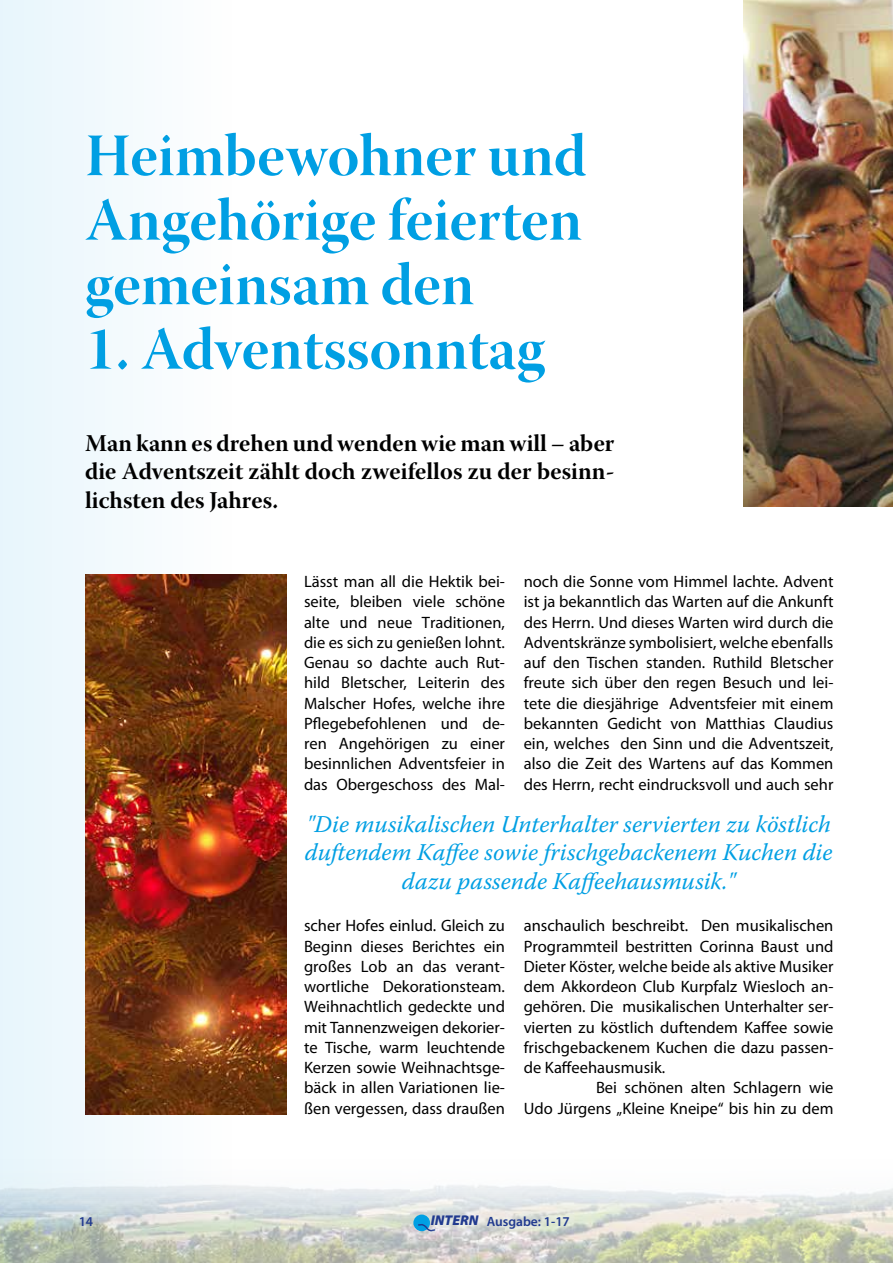
<style>
.page{position:relative;width:893px;height:1263px;background:#fff}
.page>*{position:absolute;margin:0;border:0;box-sizing:border-box;transform-origin:0 0}
.t1{font:60px/64.5px "Warnock Pro Bold Disp";color:#009fe3;text-align:justify}
.t2{font:italic 24px/28.8px "Warnock Pro";color:#009fe3;text-align:center}
.t3{font:24px/28.8px "Warnock Pro Bold Subh";color:#000;text-align:justify}
.t4{font:16.5px/20.2px "Myriad Pro";color:#000;text-align:justify}
.t5{font:600 13.5px "Myriad Pro";color:#213a8f}
.s1{font-weight:900;font-style:italic;font-size:14.25px}
</style>
<div class="page">
<div style="left:0;top:0;width:893px;height:1263px;background:linear-gradient(to right,#f4fafd,#fff)"></div>
<img style="left:0;top:1009px;width:893px;height:254px">
<div style="left:413px;top:1214px;width:17px;height:17px;background:#009fe3;border-radius:50%"></div>
<svg style="left:417px;top:1224px;width:10px;height:7px"></svg>
<svg style="left:427px;top:1210px;width:62px;height:26px"></svg>
<svg style="left:483px;top:1211px;width:97px;height:28px"></svg>
<img style="left:85px;top:574px;width:201px;height:540px">
<img style="left:743px;top:0;width:150px;height:506px">
<h1 class="t1" style="left:85px;top:122px;width:503px">Heimbewohner und Angehörige feierten gemeinsam den</h1>
<h1 class="t1" style="left:85px;top:316px;width:461px">1. Adventssonntag</h1>
<h2 class="t3" style="left:85px;top:428px;width:531px">Man kann es drehen und wenden wie man will – aber die Adventszeit zählt doch zweifellos zu der besinn&shy;lichsten des Jahres.</h2>
<p class="t4" style="left:304px;top:572px;width:202px">Lässt man all die Hektik bei&shy;seite, bleiben viele schöne alte und neue Traditionen, die es sich zu genießen lohnt.<br>Genau so dachte auch Rut&shy;hild Bletscher, Leiterin des Malscher Hofes, welche ihre Pflegebefohlenen und de&shy;ren Angehörigen zu einer besinnlichen Adventsfeier in das Obergeschoss des Mal-</p>
<p class="t4" style="left:524px;top:572px;width:311px">noch die Sonne vom Himmel lachte. Advent ist ja bekanntlich das Warten auf die Ankunft des Herrn. Und dieses Warten wird durch die Adventskränze symbolisiert, welche ebenfalls auf den Tischen standen. Ruthild Bletscher freute sich über den regen Besuch und lei&shy;tete die diesjährige Adventsfeier mit einem bekannten Gedicht von Matthias Claudius ein, welches den Sinn und die Adventszeit, also die Zeit des Wartens auf das Kommen des Herrn, recht eindrucksvoll und auch sehr</p>
<h2 class="t2" style="left:305px;top:809px;width:529px">"Die musikalischen Unterhalter servierten zu köstlich duftendem Kaffee sowie frischgebackenem Kuchen die dazu passende Kaffeehausmusik."</h2>
<p class="t4" style="left:304px;top:916px;width:202px">scher Hofes einlud. Gleich zu Beginn dieses Berichtes ein großes Lob an das verant&shy;wortliche Dekorationsteam.<br>Weihnachtlich gedeckte und mit Tannenzweigen dekorier&shy;te Tische, warm leuchtende Kerzen sowie Weihnachtsge&shy;bäck in allen Variationen lie&shy;ßen vergessen, dass draußen</p>
<p class="t4" style="left:524px;top:916px;width:311px">anschaulich beschreibt. Den musikalischen</p>
<p class="t4" style="left:524px;top:936px;width:311px">Programmteil bestritten Corinna Baust und</p>
<p class="t4" style="left:524px;top:956px;width:311px">Dieter Köster, welche beide als aktive Musiker</p>
<p class="t4" style="left:524px;top:977px;width:311px">dem Akkordeon Club Kurpfalz Wiesloch an-</p>
<p class="t4" style="left:524px;top:997px;width:311px">gehören. Die musikalischen Unterhalter ser-</p>
<p class="t4" style="left:524px;top:1017px;width:311px">vierten zu köstlich duftendem Kaffee sowie</p>
<p class="t4" style="left:524px;top:1037px;width:311px">frischgebackenem Kuchen die dazu passen-</p>
<p class="t4" style="left:524px;top:1058px;width:143px">de Kaffeehausmusik.</p>
<p class="t4" style="left:596px;top:1078px;width:239px">Bei schönen alten Schlagern wie</p>
<p class="t4" style="left:524px;top:1098px;width:311px">Udo Jürgens „Kleine Kneipe“ bis hin zu dem</p>
<p class="t5" style="left:79px;top:1212px;width:16px">14</p>
<p class="t5" style="left:431px;top:1212px;width:140px"><span class="s1">INTERN</span> Ausgabe: 1-17</p>
</div>
